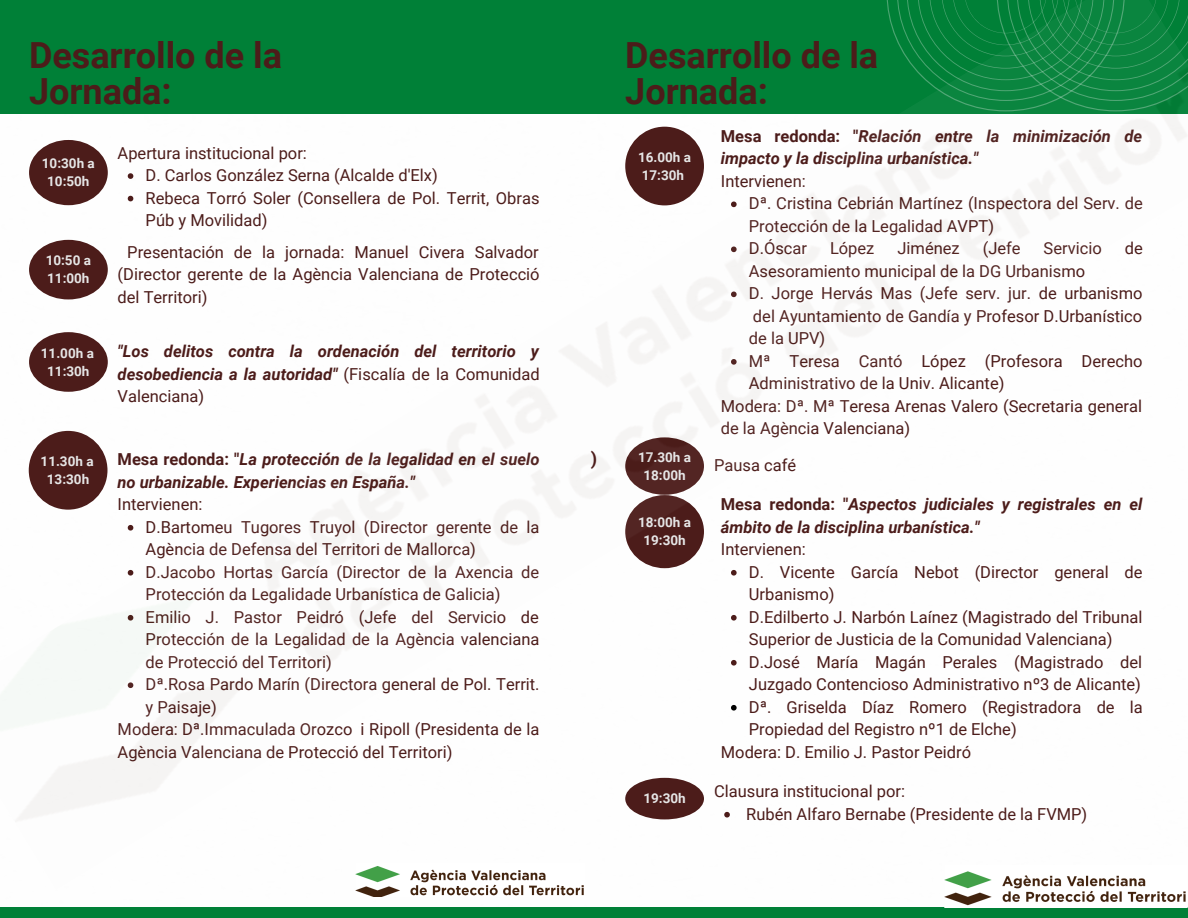
<style>
.page{position:relative;width:1188px;height:918px;background:#fff}
.page>*{position:absolute;margin:0;border:0;box-sizing:border-box;transform-origin:0 0}
.t1{font:700 36px/36px "Roboto";color:#4c1c1a}
.t2{font:700 18px "Roboto";color:#4c1c1a}
.t3{font:16.5px/22.5px "Roboto";color:#4c1c1a}
.t4{font:italic 700 16.5px/22.5px "Roboto";color:#4c1c1a}
.t5{font:700 13.5px/18px "Roboto";color:#e6e6e6;text-align:center}
.s1{font-weight:400;font-style:normal}
.s2{font-style:normal}
</style>
<div class="page">
<img style="left:0;top:0;width:1188px;height:881px">
<div style="left:0;top:907px;width:1188px;height:11px;background:#008037"></div>
<img style="left:945px;top:866px;width:243px;height:40px">
<img style="left:355px;top:863px;width:231px;height:33px">
<div style="left:29px;top:240px;width:79px;height:59px;background:#4c1c1a;border-radius:50%"></div>
<div style="left:29px;top:332px;width:79px;height:60px;background:#4c1c1a;border-radius:50%"></div>
<h1 class="t1" style="left:29px;top:38px;width:255px">Desarrollo de la<br>Jornada:</h1>
<p class="t5" style="left:42px;top:154px;width:54px">10:30h a<br>10:50h</p>
<p class="t3" style="left:118px;top:142px;width:191px">Apertura institucional por:</p>
<p class="t3" style="left:146px;top:164px;width:395px">D. Carlos González Serna (Alcalde d'Elx)<br>Rebeca Torró Soler (Consellera de Pol. Territ, Obras<br>Púb y Movilidad)</p>
<p class="t5" style="left:46px;top:251px;width:47px;text-align:left">10:50 a<br>11:00h</p>
<p class="t3" style="left:118px;top:241px;width:424px;text-align:justify;text-indent:10px">Presentación de la jornada: Manuel Civera Salvador (Director gerente de la Agència Valenciana de Protecció del Territori)</p>
<p class="t5" style="left:41px;top:344px;width:55px">11.00h a<br>11:30h</p>
<p class="t5" style="left:41px;top:452px;width:55px">11.30h a<br>13:30h</p>
<p class="t4" style="left:118px;top:340px;width:424px;text-align:justify">"Los delitos contra la ordenación del territorio y desobediencia a la autoridad" <span class="s1">(Fiscalía de la Comunidad Valenciana)</span></p>
<p class="t4" style="left:118px;top:448px;width:424px"><span class="s2">Mesa redonda: "</span>La protección de la legalidad en el suelo no urbanizable. Experiencias en España."</p>
<p class="t3" style="left:118px;top:493px;width:86px">Intervienen:</p>
<p class="t3" style="left:146px;top:516px;width:395px">D.Bartomeu Tugores Truyol (Director gerente de la Agència de Defensa del Territori de Mallorca)<br>D.Jacobo Hortas García (Director de la Axencia de Protección da Legalidade Urbanística de Galicia)<br>Emilio J. Pastor Peidró (Jefe del Servicio de Protección de la Legalidad de la Agència valenciana de Protecció del Territori)<br>Dª.Rosa Pardo Marín (Directora general de Pol. Territ. y Paisaje)</p>
<p class="t3" style="left:118px;top:718px;width:423px">Modera: Dª.Immaculada Orozco i Ripoll (Presidenta de la<br>Agència Valenciana de Protecció del Territori)</p>
<p class="t2" style="left:591px;top:448px;width:8px">)</p>
<h1 class="t1" style="left:625px;top:38px;width:255px">Desarrollo de la<br>Jornada:</h1>
<p class="t5" style="left:638px;top:148px;width:55px;text-align:left">16.00h a<br>17:30h</p>
<p class="t5" style="left:638px;top:449px;width:55px">17.30h a<br>18:00h</p>
<p class="t5" style="left:638px;top:513px;width:54px">18:00h a<br>19:30h</p>
<p class="t5" style="left:643px;top:789px;width:44px">19:30h</p>
<p class="t4" style="left:721px;top:125px;width:423px"><span class="s2">Mesa redonda: "</span>Relación entre la minimización de impacto y la disciplina urbanística."</p>
<p class="t3" style="left:721px;top:170px;width:86px">Intervienen:</p>
<p class="t3" style="left:749px;top:193px;width:395px">Dª. Cristina Cebrián Martínez (Inspectora del Serv. de<br>Protección de la Legalidad AVPT)<br>D.Óscar</p>
<p class="t3" style="left:830px;top:238px;width:46px">López</p>
<p class="t3" style="left:897px;top:238px;width:64px">Jiménez</p>
<p class="t3" style="left:983px;top:238px;width:39px">(Jefe</p>
<p class="t3" style="left:1044px;top:238px;width:60px">Servicio</p>
<p class="t3" style="left:1125px;top:238px;width:20px">de</p>
<p class="t3" style="left:749px;top:260px;width:395px">Asesoramiento municipal de la DG Urbanismo<br>D. Jorge Hervás Mas (Jefe serv. jur. de urbanismo del Ayuntamiento de Gandía y Profesor D.Urbanístico de la UPV)<br>Mª Teresa Cantó López (Profesora Derecho Administrativo de la Univ. Alicante)</p>
<p class="t3" style="left:721px;top:395px;width:423px">Modera: Dª. Mª Teresa Arenas Valero (Secretaria general de la Agència Valenciana)</p>
<p class="t3" style="left:714px;top:454px;width:84px">Pausa café</p>
<p class="t4" style="left:721px;top:493px;width:423px"><span class="s2">Mesa redonda: "</span>Aspectos judiciales y registrales en el ámbito de la disciplina urbanística."</p>
<p class="t3" style="left:721px;top:538px;width:86px">Intervienen:</p>
<p class="t3" style="left:749px;top:561px;width:395px">D. Vicente García Nebot (Director general de Urbanismo)<br>D.Edilberto J. Narbón Laínez (Magistrado del Tribunal Superior de Justicia de la Comunidad Valenciana)<br>D.José María Magán Perales (Magistrado del Juzgado Contencioso Administrativo nº3 de Alicante)<br>Dª. Griselda Díaz Romero (Registradora de la Propiedad del Registro nº1 de Elche)</p>
<p class="t3" style="left:721px;top:741px;width:252px">Modera: D. Emilio J. Pastor Peidró</p>
<p class="t3" style="left:714px;top:780px;width:192px">Clausura institucional por:</p>
<p class="t3" style="left:746px;top:803px;width:343px">Rubén Alfaro Bernabe (Presidente de la FVMP)</p>
</div>
